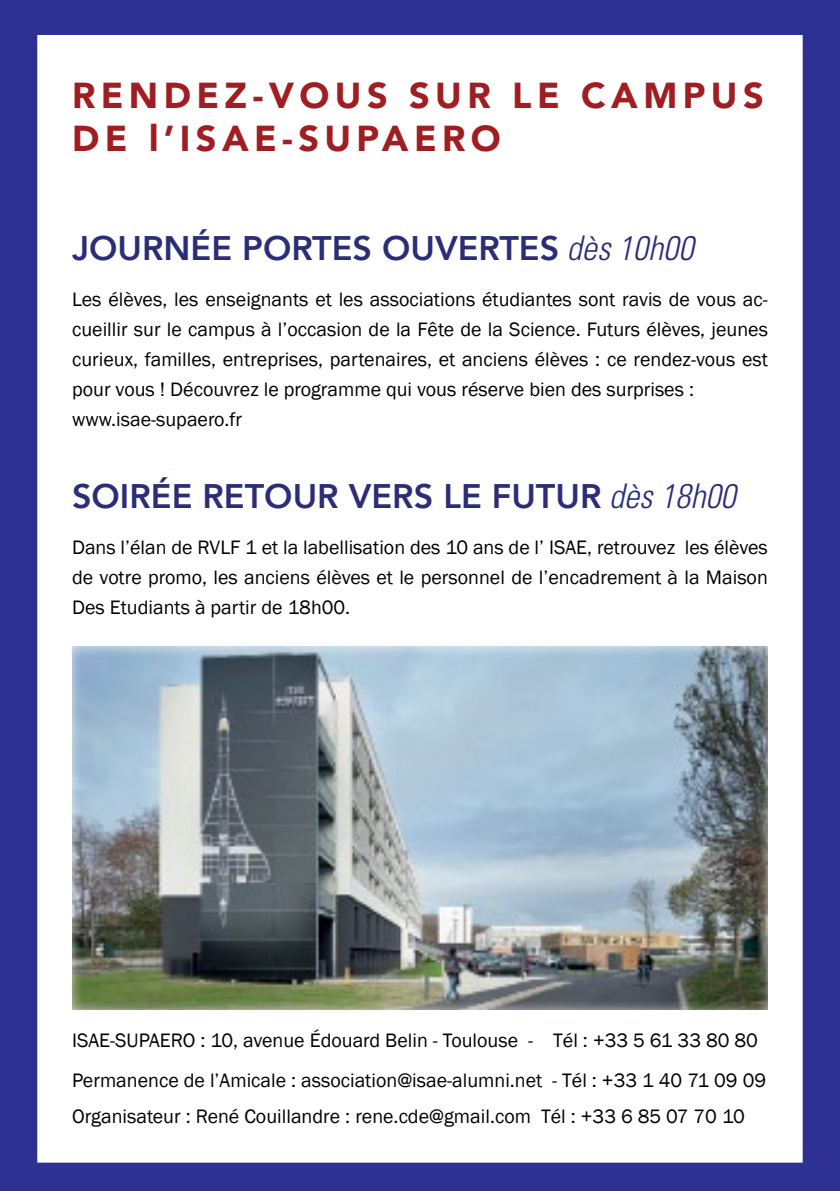
<style>
.page{position:relative;width:840px;height:1191px;background:#fff}
.page>*{position:absolute;margin:0;border:0;box-sizing:border-box;transform-origin:0 0}
.t1{font:900 36px/43.2px "Avenir";letter-spacing:.15em;color:#a01d21}
.t2{font:800 34px "Avenir";color:#2b2d77}
.t3{font:20px/30px "Franklin Gothic";color:#000}
.s1{font-family:"Univers LT";font-weight:300;font-style:italic;font-stretch:condensed}
</style>
<div class="page">
<div style="left:0;top:0;width:839px;height:1191px;background:#2e3092"></div>
<div style="left:37px;top:35px;width:765px;height:1127px;background:#fff"></div>
<div style="left:56px;top:645px;width:728px;height:364px;background:#fff;opacity:.75"></div>
<h1 class="t1" style="left:72px;top:73px;width:688px">RENDEZ-VOUS S UR LE CAMPUS<br>DE L’ISAE-SUPAERO</h1>
<h2 class="t2" style="left:72px;top:222px;width:622px">JOURNÉE PORTES OUVERTES <span class="s1">dès 10h00</span></h2>
<p class="t3" style="left:72px;top:285px;width:697px">Les élèves, les enseignants et les associations étudiantes sont ravis de vous ac&shy;cueillir sur le campus à l’occasion de la Fête de la Science. Futurs élèves, jeunes curieux, familles, entreprises, partenaires, et anciens élèves : ce rendez-vous est pour vous ! Découvrez le programme qui vous réserve bien des surprises : www.isae-supaero.fr</p>
<h2 class="t2" style="left:72px;top:469px;width:664px">SOIRÉE RETOUR VERS LE FUTUR <span class="s1">dès 18h00</span></h2>
<p class="t3" style="left:72px;top:532px;width:697px;text-align:justify">Dans l’élan de RVLF 1 et la labellisation des 10 ans de l’ ISAE, retrouvez les élèves de votre promo, les anciens élèves et le personnel de l’encadrement à la Maison Des Etudiants à partir de 18h00.</p>
<p class="t3" style="left:72px;top:1021px;width:695px;line-height:39.6px">ISAE-SUPAERO : 10, avenue Édouard Belin - Toulouse - Tél : +33 5 61 33 80 80<br>Permanence de l’Amicale : association@isae-alumni.net - Tél : +33 1 40 71 09 09</p>
<p class="t3" style="left:72px;top:1101px;width:674px">Organisateur : René Couillandre : rene.cde@gmail.com Tél : +33 6 85 07 70 10</p>
</div>
